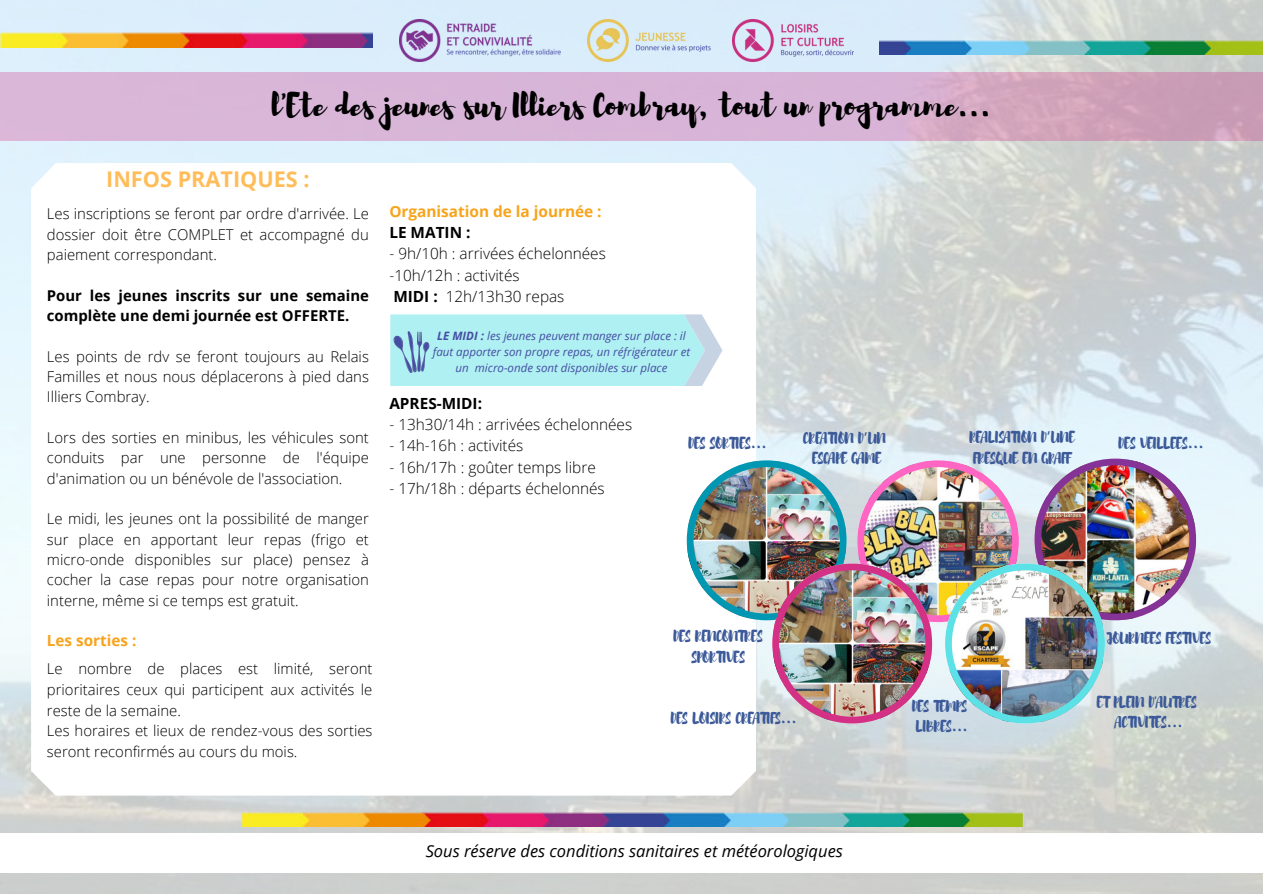
<style>
.page{position:relative;width:1263px;height:894px;background:#fff}
.page>*{position:absolute;margin:0;border:0;box-sizing:border-box;transform-origin:0 0}
.t1{font:31.35px "Brusher";color:#000}
.t2{font:700 21.6px "Open Sans";color:#ffbd59}
.t3{font:italic 16.5px "Open Sans";color:#000}
.t4{font:300 15.3px/21.3px "Open Sans";color:#000}
.t5{font:700 15.3px "Open Sans";color:#f7a41c}
.t6{font:700 15.3px "Open Sans";color:#000}
.t7{font:300 14.85px/20.2px "Open Sans";color:#000;text-align:justify}
.t8{font:700 14.85px/20.2px "Open Sans";color:#000}
.t9{font:14.7px/20.5px "Brusher";color:#3c5a99;text-align:center}
.t10{font:14.55px/20.1px "Brusher";color:#3c5a99}
.t11{font:italic 11.55px/15.9px "Open Sans";color:#464ea3;text-align:center}
.s1{font-weight:700}
.s2{font-family:"Noto Sans Gurmukhi"}
</style>
<div class="page">
<img style="left:0;top:0;width:1263px;height:893px">
<img style="left:241px;top:811px;width:781px;height:15px">
<div style="left:0;top:833px;width:1263px;height:39px;background:#fff"></div>
<img style="left:400px;top:20px;width:161px;height:41px">
<img style="left:587px;top:20px;width:123px;height:41px">
<img style="left:733px;top:20px;width:120px;height:41px">
<img style="left:0;top:33px;width:372px;height:14px">
<img style="left:879px;top:40px;width:384px;height:15px">
<div style="left:0;top:72px;width:1263px;height:69px;background:linear-gradient(to right,#ddbde2,#d0a4be)"></div>
<svg style="left:31px;top:163px;width:725px;height:632px"></svg>
<img style="left:687px;top:458px;width:509px;height:265px">
<svg style="left:390px;top:314px;width:332px;height:72px;background:#b1ebf0"></svg>
<h1 class="t1" style="left:272px;top:88px;width:721px">l'Ete des jeunes sur Illiers Combray, tout un programme...</h1>
<h2 class="t2" style="left:106px;top:164px;width:205px">INFOS PRATIQUES :</h2>
<p class="t7" style="left:47px;top:203px;width:323px">Les inscriptions se feront par ordre d'arrivée. Le dossier doit être COMPLET et accompagné du paiement correspondant.</p>
<p class="t8" style="left:47px;top:285px;width:323px">Pour les jeunes inscrits sur une semaine complète une demi journée est OFFERTE.</p>
<p class="t7" style="left:47px;top:346px;width:323px">Les points de rdv se feront toujours au Relais Familles et nous nous déplacerons à pied dans Illiers Combray.</p>
<p class="t7" style="left:47px;top:427px;width:323px">Lors des sorties en minibus, les véhicules sont conduits par une personne de l'équipe d'animation ou un bénévole de l'association.</p>
<p class="t7" style="left:47px;top:508px;width:323px">Le midi, les jeunes ont la possibilité de manger sur place en apportant leur repas (frigo et micro-onde disponibles sur place) pensez à cocher la case repas pour notre organisation interne, même si ce temps est gratuit.</p>
<p class="t5" style="left:47px;top:629px;width:91px">Les sorties :</p>
<p class="t7" style="left:47px;top:657px;width:327px;line-height:20.7px;text-align:left">Le nombre de places est limité, seront prioritaires ceux qui participent aux activités le reste de la semaine.<br>Les horaires et lieux de rendez-vous des sorties seront reconfirmés au cours du mois.</p>
<p class="t5" style="left:389px;top:200px;width:214px">Organisation de la journée :</p>
<p class="t6" style="left:389px;top:221px;width:83px">LE MATIN :</p>
<p class="t4" style="left:389px;top:243px;width:218px">- 9h/10h : arrivées échelonnées -10h/12h : activités<br><span class="s1">MIDI :</span> 12h/13h30 repas</p>
<p class="t11" style="left:433px;top:328px;width:259px"><span class="s1">LE MIDI :</span> les jeunes peuvent manger sur place : il faut apporter son propre repas, un réfrigérateur et un micro-onde sont disponibles sur place</p>
<p class="t6" style="left:389px;top:392px;width:94px">APRES-MIDI:</p>
<p class="t4" style="left:389px;top:413px;width:244px">- 13h30/14h : arrivées échelonnées</p>
<p class="t4" style="left:389px;top:434px;width:135px">- 14h-16h : activités</p>
<p class="t4" style="left:389px;top:456px;width:208px">- 16h/17h : goûter temps libre</p>
<p class="t4" style="left:389px;top:477px;width:217px">- 17h/18h : départs échelonnés</p>
<p class="t9" style="left:688px;top:434px;width:80px">DES SORTIES...</p>
<p class="t9" style="left:803px;top:429px;width:84px">CREATION D<span class="s2">’</span>UN<br>ESCAPE GAME</p>
<p class="t9" style="left:969px;top:429px;width:107px;text-align:left">REALISATION D<span class="s2">’</span>UNE<br>FRESQUE EN GRAFF</p>
<p class="t9" style="left:674px;top:627px;width:91px">DES RENCONTRES<br>SPORTIVES</p>
<p class="t9" style="left:671px;top:709px;width:127px">DES LOISIRS CREATIFS...</p>
<p class="t10" style="left:912px;top:697px;width:57px">DES TEMPS<br>LIBRES...</p>
<p class="t9" style="left:1119px;top:434px;width:87px">DES VEILLEES...</p>
<p class="t9" style="left:1107px;top:629px;width:106px">JOURNEES FESTIVES</p>
<p class="t9" style="left:1097px;top:693px;width:101px">ET PLEIN D'AUTRES<br>ACTIVITES...</p>
<p class="t3" style="left:426px;top:839px;width:419px">Sous réserve des conditions sanitaires et météorologiques</p>
</div>
